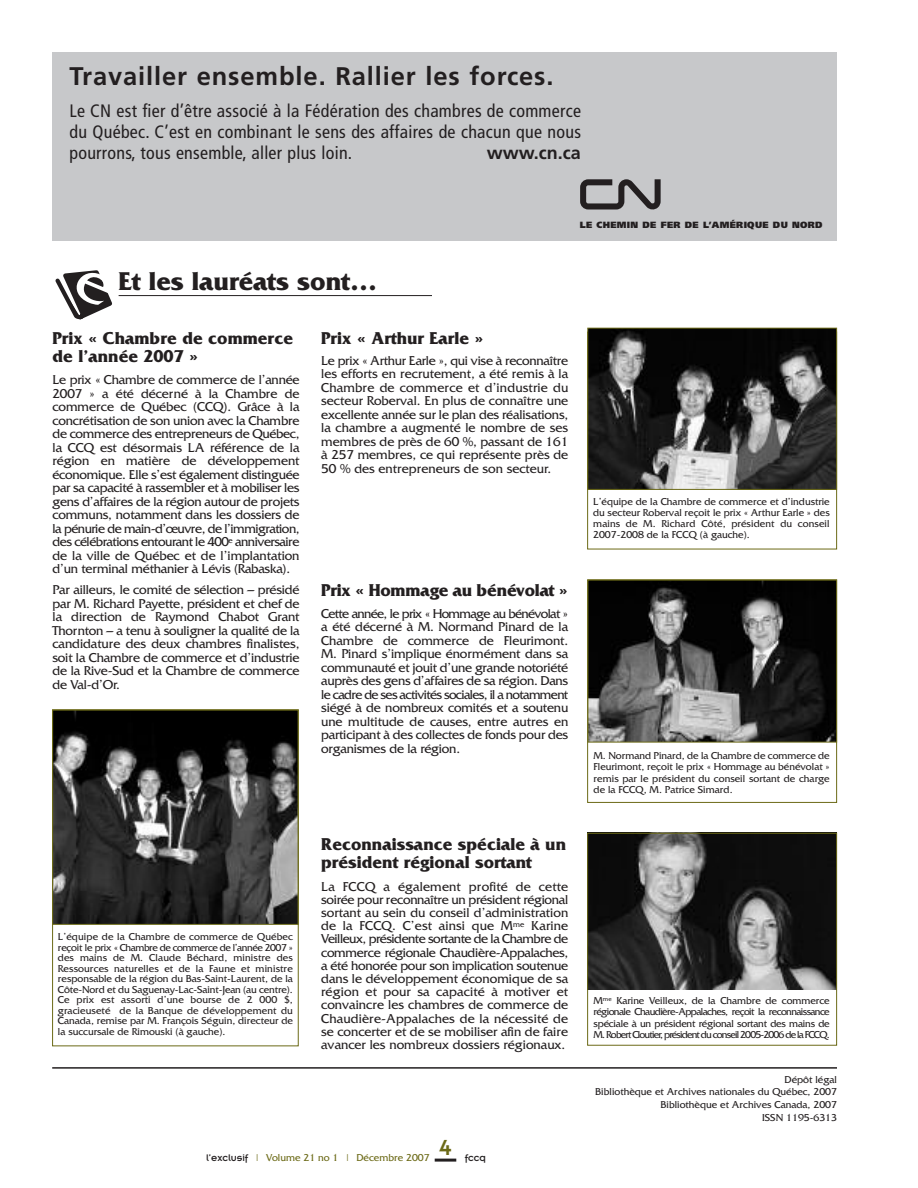
<style>
.page{position:relative;width:918px;height:1188px;background:#fff}
.page>*{position:absolute;margin:0;border:0;box-sizing:border-box;transform-origin:0 0}
.t1{font:700 27px "Friz Quadrata";color:#231f20}
.t2{font:700 25.5px "Frutiger";color:#231f20}
.t3{font:24px "Insignia A";color:#6c6a17}
.t4{font:condensed 18px/21px "Frutiger";color:#231f20;text-align:justify}
.t5{font:700 18px/18px "Friz Quadrata";color:#231f20}
.t6{font:700 18px "Frutiger";color:#231f20}
.t7{font:13.5px/13.5px "Friz Quadrata";letter-spacing:-.015em;color:#231f20;text-align:justify}
.t8{font:10.5px/10.5px "Friz Quadrata";color:#231f20;text-align:justify}
.t9{font:10.5px "Friz Quadrata";color:#6c6a17}
.t10{font:10.5px "Insignia A";color:#231f20}
.t11{font:900 9px "Frutiger";letter-spacing:.035em;color:#231f20}
.s1{font-family:"Insignia A";color:#231f20}
</style>
<div class="page">
<div style="left:587px;top:579px;width:250px;height:224px;border:1px solid #6c6a17"></div>
<img style="left:54px;top:712px;width:243px;height:211px">
<hr style="left:435px;top:1159px;width:21px;height:3px;background:#231f20">
<img style="left:589px;top:330px;width:246px;height:158px">
<div style="left:587px;top:328px;width:250px;height:162px;border:1px solid #6c6a17"></div>
<svg style="left:55px;top:270px;width:57px;height:49px"></svg>
<img style="left:589px;top:835px;width:246px;height:154px">
<img style="left:590px;top:582px;width:245px;height:158px">
<div style="left:588px;top:580px;width:249px;height:162px;border:1px solid #6c6a17"></div>
<hr style="left:119px;top:295px;width:313px;height:1px;background:#231f20">
<div style="left:52px;top:52px;width:785px;height:189px;background:#c7c8ca"></div>
<svg style="left:580px;top:179px;width:81px;height:30px"></svg>
<hr style="left:52px;top:1067px;width:785px;height:2px;background:#231f20">
<div style="left:52px;top:710px;width:247px;height:336px;border:1px solid #6c6a17"></div>
<div style="left:587px;top:833px;width:250px;height:213px;border:1px solid #6c6a17"></div>
<h2 class="t2" style="left:69px;top:66px;width:486px">Travailler ensemble. Rallier les forces.</h2>
<h3 class="t4" style="left:69px;top:102px;width:513px">Le CN est fier d’être associé à la Fédération des chambres de commerce du Québec. C’est en combinant le sens des affaires de chacun que nous pourrons, tous ensemble, aller plus loin.</h3>
<h3 class="t6" style="left:487px;top:146px;width:96px">www.cn.ca</h3>
<p class="t11" style="left:580px;top:221px;width:244px">LE CHEMIN DE FER DE L’AMÉRIQUE DU NORD</p>
<h1 class="t1" style="left:119px;top:265px;width:260px">Et les lauréats sont…</h1>
<h3 class="t5" style="left:52px;top:329px;width:242px">Prix « Chambre de commerce de l’année 2007 »</h3>
<p class="t7" style="left:52px;top:373px;width:249px">Le prix « Chambre de commerce de l’année 2007 » a été décerné à la Chambre de commerce de Québec (CCQ). Grâce à la concrétisation de son union avec la Chambre de commerce des entrepreneurs de Québec, la CCQ est désormais LA référence de la région en matière de développement économique. Elle s’est également distinguée par sa capacité à rassembler et à mobiliser les gens d’affaires de la région autour de projets communs, notamment dans les dossiers de la pénurie de main-d’œuvre, de l’immigration, des célébrations entourant le 400<sup>e</sup> anniversaire de la ville de Québec et de l’implantation d’un terminal méthanier à Lévis (Rabaska).</p>
<p class="t7" style="left:52px;top:583px;width:249px">Par ailleurs, le comité de sélection – présidé par M. Richard Payette, président et chef de la direction de Raymond Chabot Grant Thornton – a tenu à souligner la qualité de la candidature des deux chambres finalistes, soit la Chambre de commerce et d’industrie de la Rive-Sud et la Chambre de commerce de Val-d’Or.</p>
<h3 class="t5" style="left:321px;top:329px;width:164px">Prix « Arthur Earle »</h3>
<p class="t7" style="left:321px;top:353px;width:249px">Le prix « Arthur Earle », qui vise à reconnaître les efforts en recrutement, a été remis à la Chambre de commerce et d’industrie du secteur Roberval. En plus de connaître une excellente année sur le plan des réalisations, la chambre a augmenté le nombre de ses membres de près de 60 %, passant de 161 à 257 membres, ce qui représente près de 50 % des entrepreneurs de son secteur.</p>
<h3 class="t5" style="left:321px;top:581px;width:249px">Prix « Hommage au bénévolat »</h3>
<p class="t7" style="left:321px;top:606px;width:249px">Cette année, le prix « Hommage au bénévolat » a été décerné à M. Normand Pinard de la Chambre de commerce de Fleurimont.<br>M. Pinard s’implique énormément dans sa communauté et jouit d’une grande notoriété auprès des gens d’affaires de sa région. Dans le cadre de ses activités sociales, il a notamment siégé à de nombreux comités et a soutenu une multitude de causes, entre autres en participant à des collectes de fonds pour des organismes de la région.</p>
<p class="t8" style="left:593px;top:496px;width:238px;line-height:10.9px">L’équipe de la Chambre de commerce et d’industrie du secteur Roberval reçoit le prix « Arthur Earle » des mains de M. Richard Côté, président du conseil 2007-2008 de la FCCQ (à gauche).</p>
<p class="t8" style="left:594px;top:750px;width:238px;line-height:11.2px">M. Normand Pinard, de la Chambre de commerce de Fleurimont, reçoit le prix « Hommage au bénévolat » remis par le président du conseil sortant de charge de la FCCQ, M. Patrice Simard.</p>
<p class="t8" style="left:58px;top:932px;width:237px">L’équipe de la Chambre de commerce de Québec reçoit le prix « Chambre de commerce de l’année 2007 » des mains de M. Claude Béchard, ministre des Ressources naturelles et de la Faune et ministre responsable de la région du Bas-Saint-Laurent, de la Côte-Nord et du Saguenay-Lac-Saint-Jean (au centre).<br>Ce prix est assorti d’une bourse de 2 000 $, gracieuseté de la Banque de développement du Canada, remise par M. François Séguin, directeur de la succursale de Rimouski (à gauche).</p>
<h3 class="t5" style="left:321px;top:835px;width:246px">Reconnaissance spéciale à un président régional sortant</h3>
<p class="t7" style="left:321px;top:879px;width:249px">La FCCQ a également profité de cette soirée pour reconnaître un président régional sortant au sein du conseil d’administration de la FCCQ. C’est ainsi que M<sup>me</sup> Karine Veilleux, présidente sortante de la Chambre de commerce régionale Chaudière-Appalaches, a été honorée pour son implication soutenue dans le développement économique de sa région et pour sa capacité à motiver et convaincre les chambres de commerce de Chaudière-Appalaches de la nécessité de se concerter et de se mobiliser afin de faire avancer les nombreux dossiers régionaux.</p>
<h3 class="t3" style="left:439px;top:1140px;width:14px">4</h3>
<p class="t9" style="left:206px;top:1152px;width:225px"><span class="s1">l’exclusif</span> | Volume 21 no 1 | Décembre 2007</p>
<p class="t10" style="left:465px;top:1155px;width:23px">fccq</p>
<p class="t8" style="left:594px;top:995px;width:238px;line-height:11.2px">M<sup>me</sup> Karine Veilleux, de la Chambre de commerce régionale Chaudière-Appalaches, reçoit la reconnaissance spéciale à un président régional sortant des mains de M. Robert Cloutier, président du conseil 2005-2006 de la FCCQ.</p>
<p class="t8" style="left:595px;top:1073px;width:243px;line-height:12.6px;text-align:right">Dépôt légal<br>Bibliothèque et Archives nationales du Québec, 2007<br>Bibliothèque et Archives Canada, 2007<br>ISSN 1195-6313</p>
</div>
